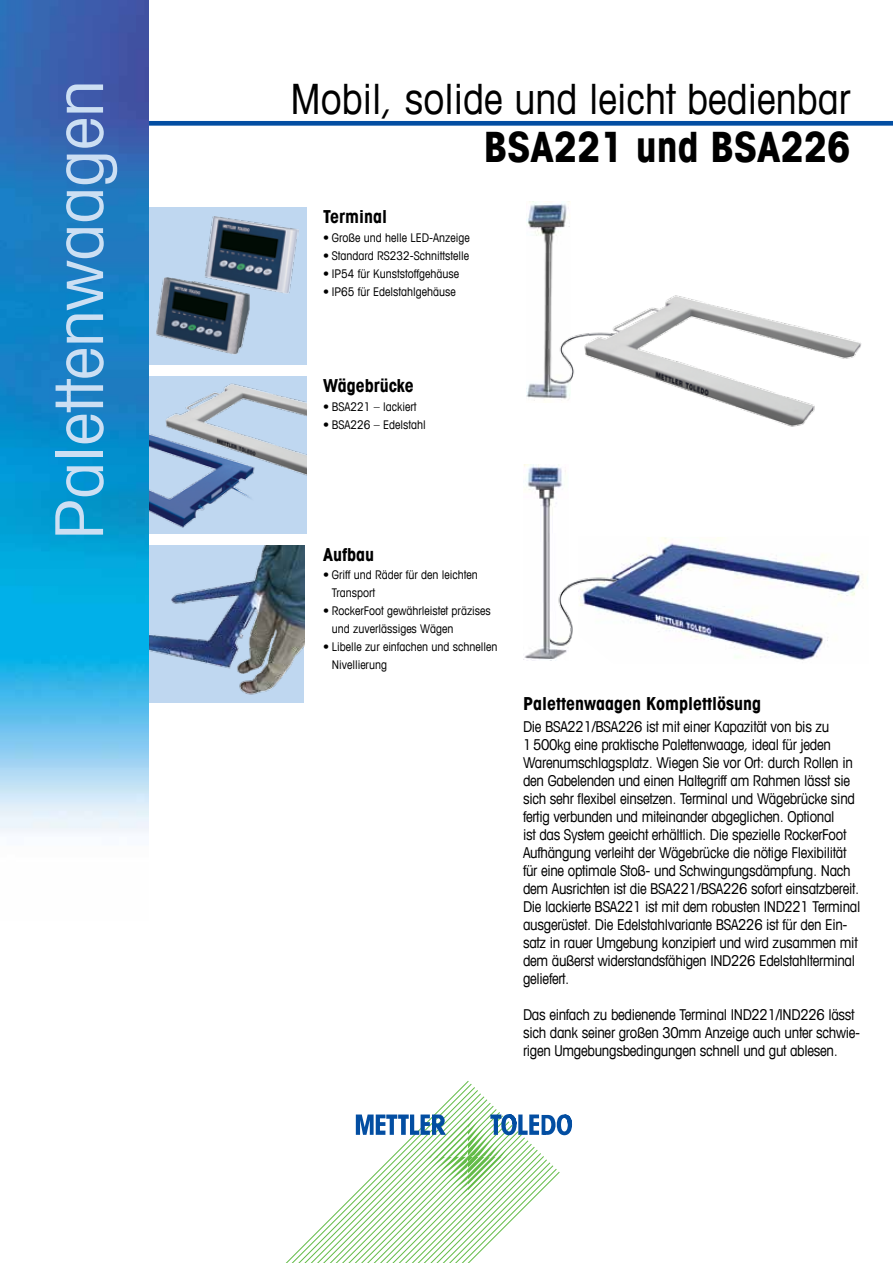
<style>
.page{position:relative;width:893px;height:1263px;background:#fff}
.page>*{position:absolute;margin:0;border:0;box-sizing:border-box;transform-origin:0 0}
.t1{font:condensed 66px "Avant Garde Com";color:#ccdff3;scale:1.12 1}
.t2{font:condensed 42px "Avant Garde Com";color:#000}
.t3{font:700 condensed 42px "Avant Garde Com";color:#000}
.t4{font:700 condensed 18px "Avant Garde Com";color:#000}
.t5{font:condensed 15px/18px "Avant Garde Com";letter-spacing:-.02em;color:#000}
.t6{font:condensed 12px/18px "Avant Garde Com";color:#000}
</style>
<div class="page">
<img style="left:523px;top:465px;width:44px;height:195px">
<img style="left:527px;top:202px;width:43px;height:199px">
<img style="left:149px;top:545px;width:155px;height:157px">
<div style="left:149px;top:207px;width:157px;height:158px;background:#bfd7f0"></div>
<div style="left:149px;top:376px;width:157px;height:158px;background:#bfd7f0"></div>
<img style="left:149px;top:433px;width:102px;height:95px">
<div style="left:117px;top:121px;width:776px;height:5px;background:#034ea2"></div>
<img style="left:0;top:0;width:149px;height:833px">
<svg style="left:286px;top:1081px;width:247px;height:182px"></svg>
<svg style="left:356px;top:1114px;width:216px;height:85px"></svg>
<img style="left:163px;top:383px;width:143px;height:99px">
<img style="left:205px;top:216px;width:93px;height:77px">
<img style="left:156px;top:276px;width:96px;height:79px">
<img style="left:618px;top:537px;width:246px;height:124px">
<img style="left:613px;top:295px;width:249px;height:132px">
<img style="left:550px;top:571px;width:68px;height:77px">
<img style="left:550px;top:328px;width:73px;height:59px">
<h1 class="t1" style="left:39px;top:540px;width:412px;rotate:-90deg">Palettenwaagen</h1>
<h2 class="t2" style="left:291px;top:73px;width:561px">Mobil, solide und leicht bedienbar</h2>
<h2 class="t3" style="left:484px;top:120px;width:368px">BSA221 und BSA226</h2>
<p class="t4" style="left:323px;top:205px;width:66px">Terminal</p>
<p class="t6" style="left:323px;top:228px;width:148px">• Große und helle LED-Anzeige</p>
<p class="t6" style="left:323px;top:246px;width:147px">• Standard RS232-Schnittstelle</p>
<p class="t6" style="left:323px;top:264px;width:137px">• IP54 für Kunststoffgehäuse</p>
<p class="t6" style="left:323px;top:282px;width:134px">• IP65 für Edelstahlgehäuse</p>
<p class="t4" style="left:323px;top:374px;width:92px">Wägebrücke</p>
<p class="t6" style="left:323px;top:397px;width:95px">• BSA221 – lackiert</p>
<p class="t6" style="left:323px;top:415px;width:104px">• BSA226 – Edelstahl</p>
<p class="t4" style="left:323px;top:542px;width:53px">Aufbau</p>
<p class="t6" style="left:332px;top:566px;width:147px;text-indent:-9px">• Griff und Räder für den leichten<br>Transport</p>
<p class="t6" style="left:332px;top:602px;width:161px;text-indent:-9px">• RockerFoot gewährleistet präzises und zuverlässiges Wägen</p>
<p class="t6" style="left:332px;top:638px;width:167px;text-indent:-9px">• Libelle zur einfachen und schnellen<br>Nivellierung</p>
<p class="t4" style="left:523px;top:692px;width:240px">Palettenwaagen Komplettlösung</p>
<p class="t5" style="left:523px;top:717px;width:339px">Die BSA221/BSA226 ist mit einer Kapazität von bis zu 1500kg eine praktische Palettenwaage, ideal für jeden Warenumschlagsplatz. Wiegen Sie vor Ort: durch Rollen in den Gabelenden und einen Haltegriff am Rahmen lässt sie sich sehr flexibel einsetzen. Terminal und Wägebrücke sind fertig verbunden und miteinander abgeglichen. Optional<br>ist das System geeicht erhältlich. Die spezielle RockerFoot Aufhängung verleiht der Wägebrücke die nötige Flexibilität für eine optimale Stoß- und Schwingungsdämpfung. Nach dem Ausrichten ist die BSA221/BSA226 sofort einsatzbereit.<br>Die lackierte BSA221 ist mit dem robusten IND221 Terminal ausgerüstet. Die Edelstahlvariante BSA226 ist für den Ein&shy;satz in rauer Umgebung konzipiert und wird zusammen mit dem äußerst widerstandsfähigen IND226 Edelstahlterminal geliefert.</p>
<p class="t5" style="left:523px;top:1005px;width:339px">Das einfach zu bedienende Terminal IND221/IND226 lässt sich dank seiner großen 30mm Anzeige auch unter schwie&shy;rigen Umgebungsbedingungen schnell und gut ablesen.</p>
</div>
